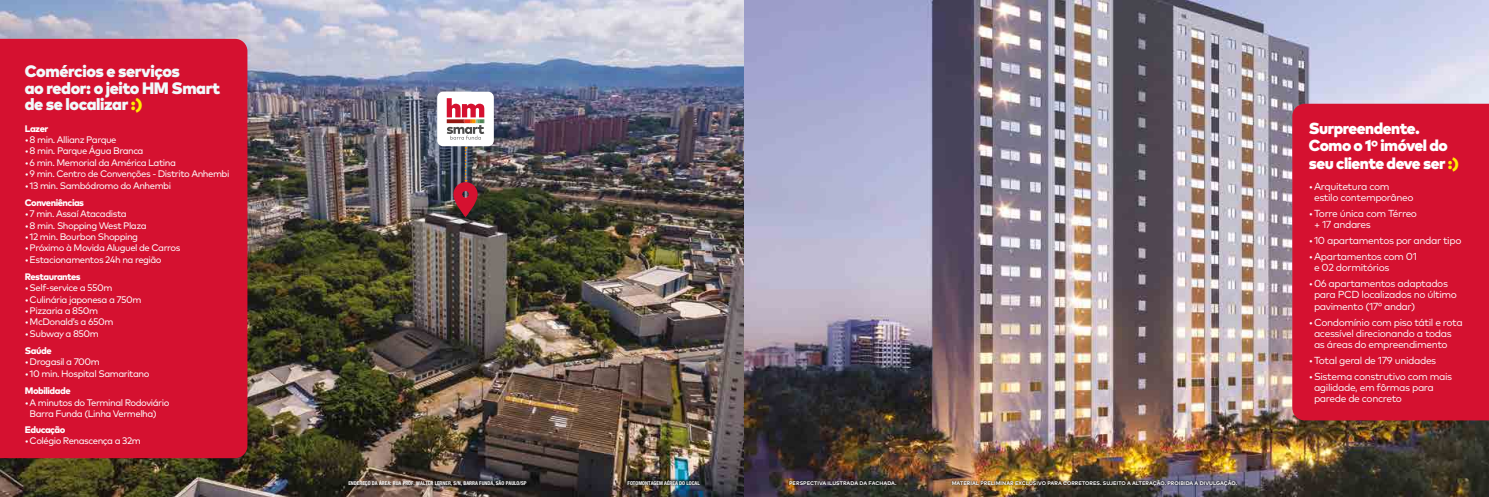
<style>
.page{position:relative;width:1489px;height:497px;background:#fff}
.page>*{position:absolute;margin:0;border:0;box-sizing:border-box;transform-origin:0 0}
.t1{font:900 16.54px/16.5px "Mark Pro";letter-spacing:-.025em;color:#f1f9fb}
.t2{font:900 16.01px/17.4px "Mark Pro";letter-spacing:-.03em;color:#fff}
.t3{font:10.15px/11px "Mark Pro";letter-spacing:-.04em;color:#fff}
.t4{font:9.45px/11.4px "Mark Pro";letter-spacing:-.05em;color:#fff}
.t5{font:800 9.45px "Mark Pro";letter-spacing:-.05em;color:#fff}
.t6{font:700 5.25px "Mark Pro";letter-spacing:.005em;color:#fff}
.t7{font:700 condensed 5.25px "Helvetica Neue";color:#fff}
.s1{color:#ffed00}
</style>
<div class="page">
<img style="left:0;top:0;width:744px;height:496px">
<svg style="left:453px;top:147px;width:24px;height:70px;background:#743946"></svg>
<div style="left:437px;top:91px;width:57px;height:55px;background:#fff;border-radius:6px"></div>
<svg style="left:447px;top:98px;width:37px;height:41px"></svg>
<div style="left:625px;top:476px;width:77px;height:10px;background:#000;opacity:.75"></div>
<div style="left:349px;top:480px;width:181px;height:8px;background:#000;opacity:.75"></div>
<div style="left:0;top:39px;width:247px;height:418px;background:#d51130"></div>
<img style="left:744px;top:0;width:744px;height:496px">
<div style="left:1292px;top:104px;width:196px;height:316px;background:#d51130"></div>
<div style="left:787px;top:478px;width:111px;height:7px;background:#000;opacity:.6"></div>
<div style="left:950px;top:477px;width:288px;height:9px;background:#000;opacity:.6"></div>
<h1 class="t1" style="left:25px;top:62px;width:197px">Comércios e serviços<br>ao redor: o jeito HM Smart de se localizar <span class="s1">:)</span></h1>
<p class="t5" style="left:25px;top:121px;width:25px">Lazer</p>
<p class="t4" style="left:25px;top:133px;width:93px">•8 min. Allianz Parque</p>
<p class="t4" style="left:25px;top:144px;width:120px">•8 min. Parque Água Branca</p>
<p class="t4" style="left:25px;top:156px;width:152px">•6 min. Memorial da América Latina</p>
<p class="t4" style="left:25px;top:167px;width:206px">•9 min. Centro de Convenções - Distrito Anhembi</p>
<p class="t4" style="left:25px;top:178px;width:148px">•13 min. Sambódromo do Anhembi</p>
<p class="t5" style="left:25px;top:195px;width:61px">Conveniências</p>
<p class="t4" style="left:25px;top:207px;width:103px">•7 min. Assaí Atacadista</p>
<p class="t4" style="left:25px;top:218px;width:123px">•8 min. Shopping West Plaza</p>
<p class="t4" style="left:25px;top:230px;width:115px">•12 min. Bourbon Shopping</p>
<p class="t4" style="left:25px;top:241px;width:157px">•Próximo à Movida Aluguel de Carros</p>
<p class="t4" style="left:25px;top:252px;width:138px">•Estacionamentos 24h na região</p>
<p class="t5" style="left:25px;top:269px;width:57px">Restaurantes</p>
<p class="t4" style="left:25px;top:281px;width:89px">•Self-service a 550m</p>
<p class="t4" style="left:25px;top:292px;width:118px">•Culinária japonesa a 750m</p>
<p class="t4" style="left:25px;top:304px;width:75px">•Pizzaria a 850m</p>
<p class="t4" style="left:25px;top:315px;width:90px">•McDonald’s a 650m</p>
<p class="t4" style="left:25px;top:326px;width:76px">•Subway a 850m</p>
<p class="t5" style="left:25px;top:343px;width:28px">Saúde</p>
<p class="t4" style="left:25px;top:355px;width:76px">•Drogasil a 700m</p>
<p class="t4" style="left:25px;top:366px;width:126px">•10 min. Hospital Samaritano</p>
<p class="t5" style="left:25px;top:383px;width:47px">Mobilidade</p>
<p class="t4" style="left:30px;top:395px;width:141px;text-indent:-5px">•A minutos do Terminal Rodoviário<br>Barra Funda (Linha Vermelha)</p>
<p class="t5" style="left:25px;top:422px;width:42px">Educação</p>
<p class="t4" style="left:25px;top:434px;width:117px">•Colégio Renascença a 32m</p>
<p class="t7" style="left:348px;top:479px;width:180px">ENDEREÇO DA ÁREA: RUA PROF. WALTER LERNER, S/N, BARRA FUNDA, SÃO PAULO/SP</p>
<p class="t7" style="left:627px;top:479px;width:74px">FOTOMONTAGEM AÉREA DO LOCAL</p>
<p class="t6" style="left:789px;top:478px;width:109px">PERSPECTIVA ILUSTRADA DA FACHADA.</p>
<p class="t6" style="left:951px;top:478px;width:287px">MATERIAL PRELIMINAR EXCLUSIVO PARA CORRETORES. SUJEITO A ALTERAÇÃO. PROIBIDA A DIVULGAÇÃO.</p>
<h2 class="t2" style="left:1308px;top:118px;width:151px">Surpreendente.<br>Como o 1º imóvel do seu cliente deve ser <span class="s1">:)</span></h2>
<p class="t3" style="left:1313px;top:180px;width:101px;text-indent:-5px">•Arquitetura com estilo contemporâneo</p>
<p class="t3" style="left:1313px;top:207px;width:104px;text-indent:-5px">•Torre única com Térreo + 17 andares</p>
<p class="t3" style="left:1308px;top:234px;width:154px">•10 apartamentos por andar tipo</p>
<p class="t3" style="left:1313px;top:250px;width:104px;text-indent:-5px">•Apartamentos com 01 e 02 dormitórios</p>
<p class="t3" style="left:1313px;top:277px;width:144px;text-indent:-5px">•06 apartamentos adaptados para PCD localizados no último pavimento (17° andar)</p>
<p class="t3" style="left:1313px;top:315px;width:150px;text-indent:-5px">•Condomínio com piso tátil e rota acessível direcionando a todas as áreas do empreendimento</p>
<p class="t3" style="left:1308px;top:353px;width:129px">•Total geral de 179 unidades</p>
<p class="t3" style="left:1313px;top:369px;width:140px;text-indent:-5px">•Sistema construtivo com mais agilidade, em fôrmas para parede de concreto</p>
</div>
